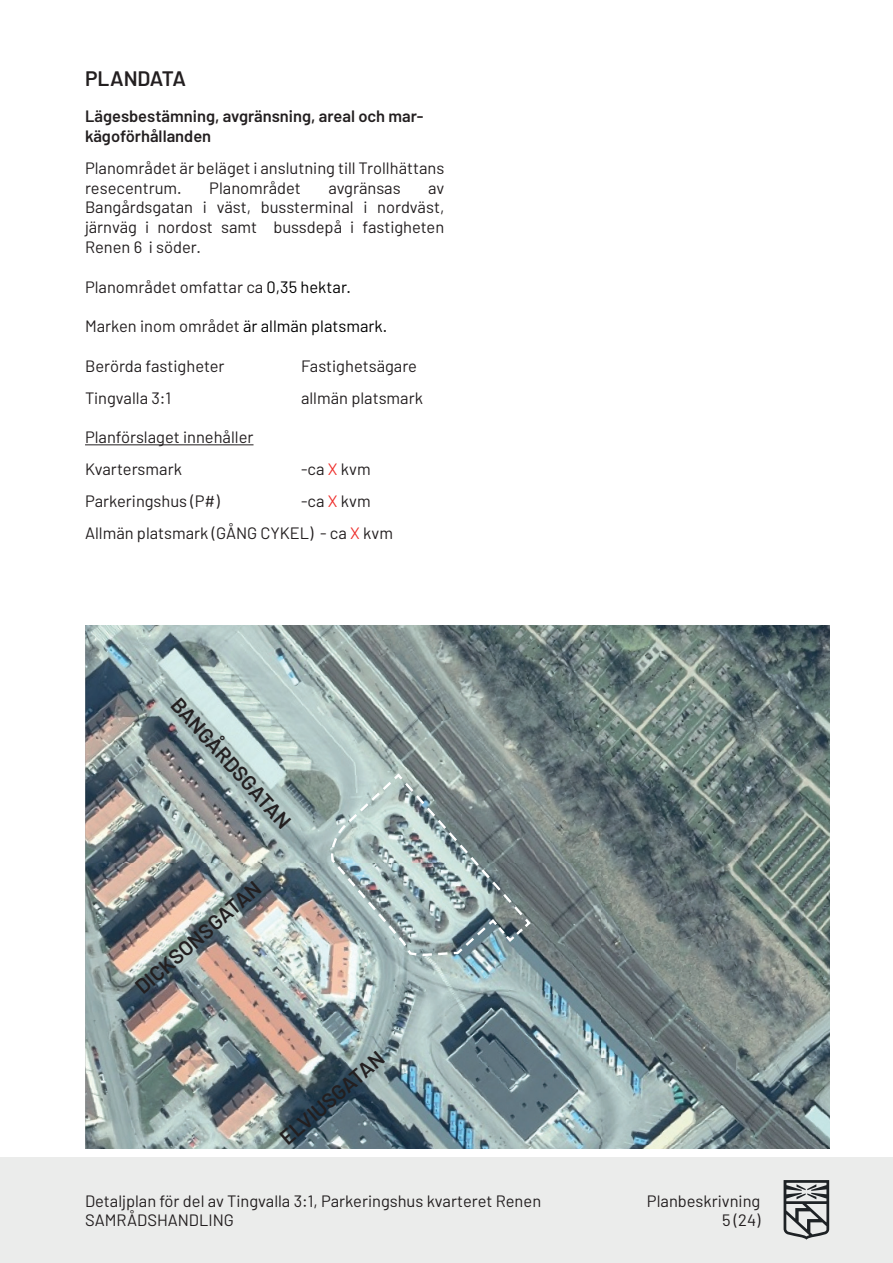
<style>
.page{position:relative;width:893px;height:1263px;background:#fff}
.page>*{position:absolute;margin:0;border:0;box-sizing:border-box;transform-origin:0 0}
.t1{font:600 21px "Barlow";letter-spacing:-.01em;color:#231f20}
.t2{font:16.5px/19.8px "Barlow";color:#231f20}
.t3{font:600 16.5px/19.8px "Barlow";color:#231f20}
.t4{font:16.5px "Barlow";color:#000001}
.s1{color:#000001}
.s2{color:#231f20}
.s3{color:#ee2e2b}
.s4{color:#ee2e2c}
</style>
<div class="page">
<div style="left:0;top:1157px;width:893px;height:106px;background:#ebeceb"></div>
<svg style="left:784px;top:1180px;width:45px;height:59px"></svg>
<hr style="left:85px;top:444px;width:169px;height:1px;background:#231f20">
<img style="left:86px;top:625px;width:743px;height:523px">
<img style="left:600px;top:1145px;width:229px;height:3px">
<hr style="left:85px;top:625px;width:1px;height:523px;background:#a3a6a7">
<svg style="left:327px;top:772px;width:205px;height:185px;background:#95a5a6"></svg>
<p class="t1" style="left:85px;top:65px;width:103px">PLANDATA</p>
<p class="t3" style="left:85px;top:106px;width:340px">Lägesbestämning, avgränsning, areal och mar&shy;kägoförhållanden</p>
<p class="t2" style="left:85px;top:157px;width:361px">Planområdet är beläget i anslutning till Trollhättans resecentrum.</p>
<p class="t2" style="left:209px;top:177px;width:93px">Planområdet</p>
<p class="t2" style="left:328px;top:177px;width:74px">avgränsas</p>
<p class="t2" style="left:85px;top:177px;width:361px;text-align:justify;text-indent:343px">av Bangårdsgatan i väst, bussterminal i nordväst, järnväg i nordost samt bussdepå i fastigheten Renen 6 i söder.</p>
<p class="t2" style="left:85px;top:276px;width:267px">Planområdet omfattar ca <span class="s1">0,35 hektar.</span></p>
<p class="t4" style="left:85px;top:316px;width:304px"><span class="s2">Marken inom området</span> är allmän platsmark.</p>
<p class="t2" style="left:85px;top:355px;width:141px">Berörda fastigheter</p>
<p class="t2" style="left:301px;top:355px;width:118px">Fastighetsägare</p>
<p class="t2" style="left:85px;top:387px;width:88px">Tingvalla 3:1</p>
<p class="t2" style="left:301px;top:387px;width:123px">allmän platsmark</p>
<p class="t2" style="left:85px;top:421px;width:170px;line-height:31.8px">Planförslaget innehåller<br>Kvartersmark</p>
<p class="t2" style="left:301px;top:459px;width:71px">-ca <span class="s3">X</span> kvm</p>
<p class="t2" style="left:85px;top:490px;width:136px">Parkeringshus (P#)</p>
<p class="t2" style="left:85px;top:484px;width:309px;line-height:31.8px;text-indent:216px">-ca <span class="s3">X</span> kvm<br>Allmän platsmark (GÅNG CYKEL) - ca <span class="s4">X</span> kvm</p>
<p class="t1" style="left:185px;top:692px;width:169px;rotate:48deg">BANGÅRDSGATAN</p>
<p class="t1" style="left:130px;top:980px;width:160px;rotate:-41deg">DICKSONSGATAN</p>
<p class="t1" style="left:274px;top:1130px;width:132px;rotate:-41deg">ELVIUSGATAN</p>
<p class="t2" style="left:85px;top:1190px;width:458px">Detaljplan för del av Tingvalla 3:1, Parkeringshus kvarteret Renen<br>SAMRÅDSHANDLING</p>
<p class="t2" style="left:647px;top:1190px;width:115px;text-align:right">Planbeskrivning<br>5 (24)</p>
</div>
